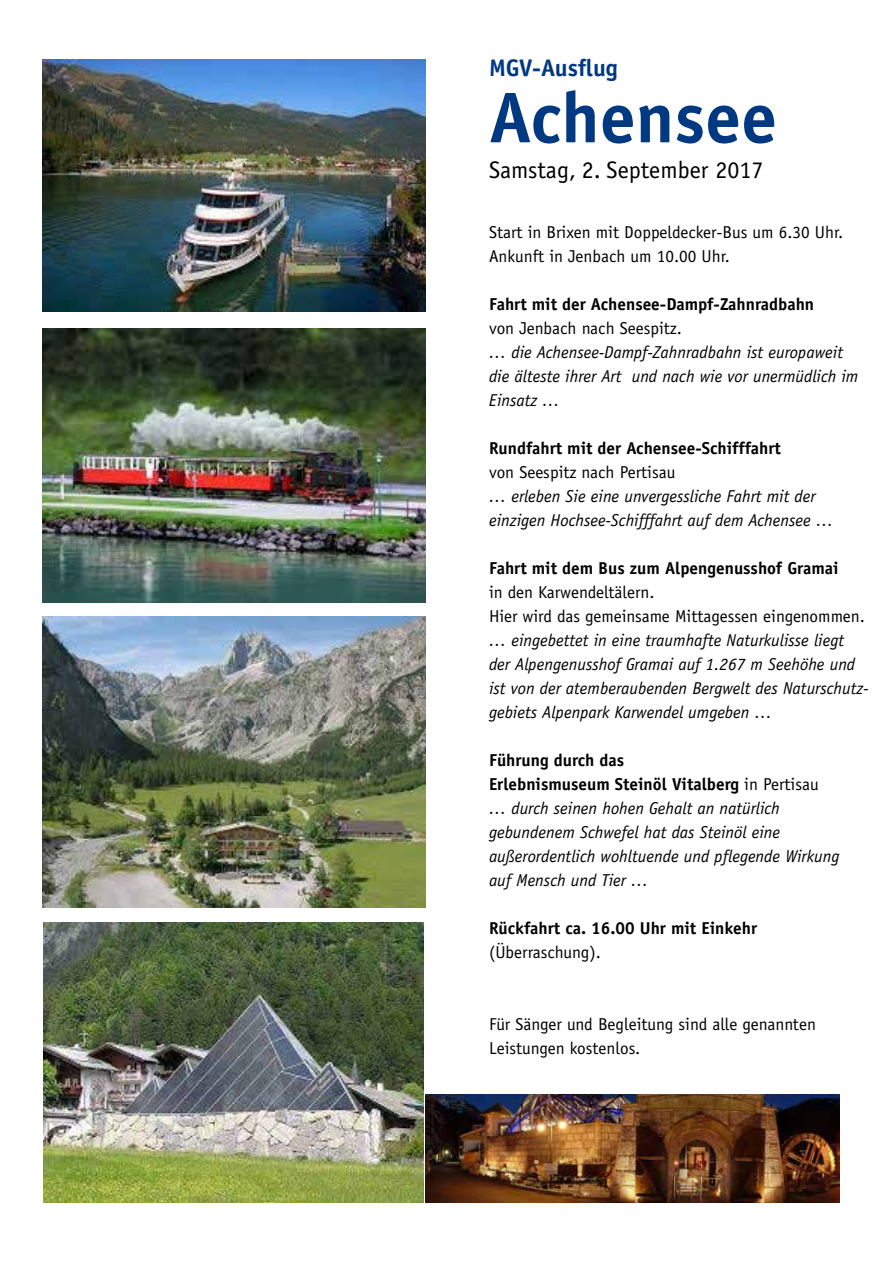
<style>
.page{position:relative;width:893px;height:1263px;background:#fff}
.page>*{position:absolute;margin:0;border:0;box-sizing:border-box;transform-origin:0 0}
.t1{font:700 72px "Officina Sans";color:#003882}
.t2{font:24px "Officina Sans";color:#000}
.t3{font:700 24px "Officina Sans";color:#003882}
.t4{font:italic 17.25px/24px "Officina Sans";color:#000}
.t5{font:17.25px/24px "Officina Sans";color:#000}
.t6{font:700 17.25px "Officina Sans";color:#000}
.s1{font-weight:700;font-style:normal}
.s2{font-style:normal}
</style>
<div class="page">
<img style="left:43px;top:60px;width:382px;height:252px">
<img style="left:43px;top:617px;width:382px;height:291px">
<img style="left:44px;top:923px;width:379px;height:280px">
<img style="left:43px;top:328px;width:382px;height:275px">
<img style="left:425px;top:1094px;width:415px;height:108px">
<h2 class="t3" style="left:489px;top:53px;width:130px">MGV-Ausflug</h2>
<h1 class="t1" style="left:489px;top:73px;width:290px">Achensee</h1>
<h2 class="t2" style="left:489px;top:156px;width:276px">Samstag, 2. September 2017</h2>
<p class="t5" style="left:489px;top:220px;width:356px">Start in Brixen mit Doppeldecker-Bus um 6.30 Uhr.<br>Ankunft in Jenbach um 10.00 Uhr.</p>
<p class="t6" style="left:489px;top:294px;width:327px">Fahrt mit der Achensee-Dampf-Zahnradbahn</p>
<p class="t5" style="left:489px;top:316px;width:194px">von Jenbach nach Seespitz.</p>
<p class="t4" style="left:489px;top:341px;width:371px">… die Achensee-Dampf-Zahnradbahn ist europaweit die älteste ihrer Art und nach wie vor unermüdlich im<br>Einsatz …</p>
<p class="t6" style="left:489px;top:438px;width:293px">Rundfahrt mit der Achensee-Schifffahrt</p>
<p class="t5" style="left:489px;top:460px;width:188px">von Seespitz nach Pertisau</p>
<p class="t4" style="left:489px;top:484px;width:346px">… erleben Sie eine unvergessliche Fahrt mit der einzigen Hochsee-Schifffahrt auf dem Achensee …</p>
<p class="t6" style="left:489px;top:558px;width:351px">Fahrt mit dem Bus zum Alpengenusshof Gramai</p>
<p class="t5" style="left:489px;top:580px;width:377px">in den Karwendeltälern.<br>Hier wird das gemeinsame Mittagessen eingenommen.</p>
<p class="t4" style="left:489px;top:628px;width:381px">… eingebettet in eine traumhafte Naturkulisse liegt der Alpengenusshof Gramai auf 1.267 m Seehöhe und ist von der atemberaubenden Bergwelt des Naturschutz&shy;gebiets Alpenpark Karwendel umgeben …</p>
<p class="t4" style="left:489px;top:748px;width:352px"><span class="s1">Führung durch das<br>Erlebnismuseum Steinöl Vitalberg</span> <span class="s2">in Pertisau </span>… durch seinen hohen Gehalt an natürlich gebundenem Schwefel hat das Steinöl eine außerordentlich wohltuende und pflegende Wirkung auf Mensch und Tier …</p>
<p class="t6" style="left:489px;top:918px;width:270px">Rückfahrt ca. 16.00 Uhr mit Einkehr</p>
<p class="t5" style="left:489px;top:940px;width:113px">(Überraschung).</p>
<p class="t5" style="left:489px;top:1012px;width:328px">Für Sänger und Begleitung sind alle genannten<br>Leistungen kostenlos.</p>
</div>
